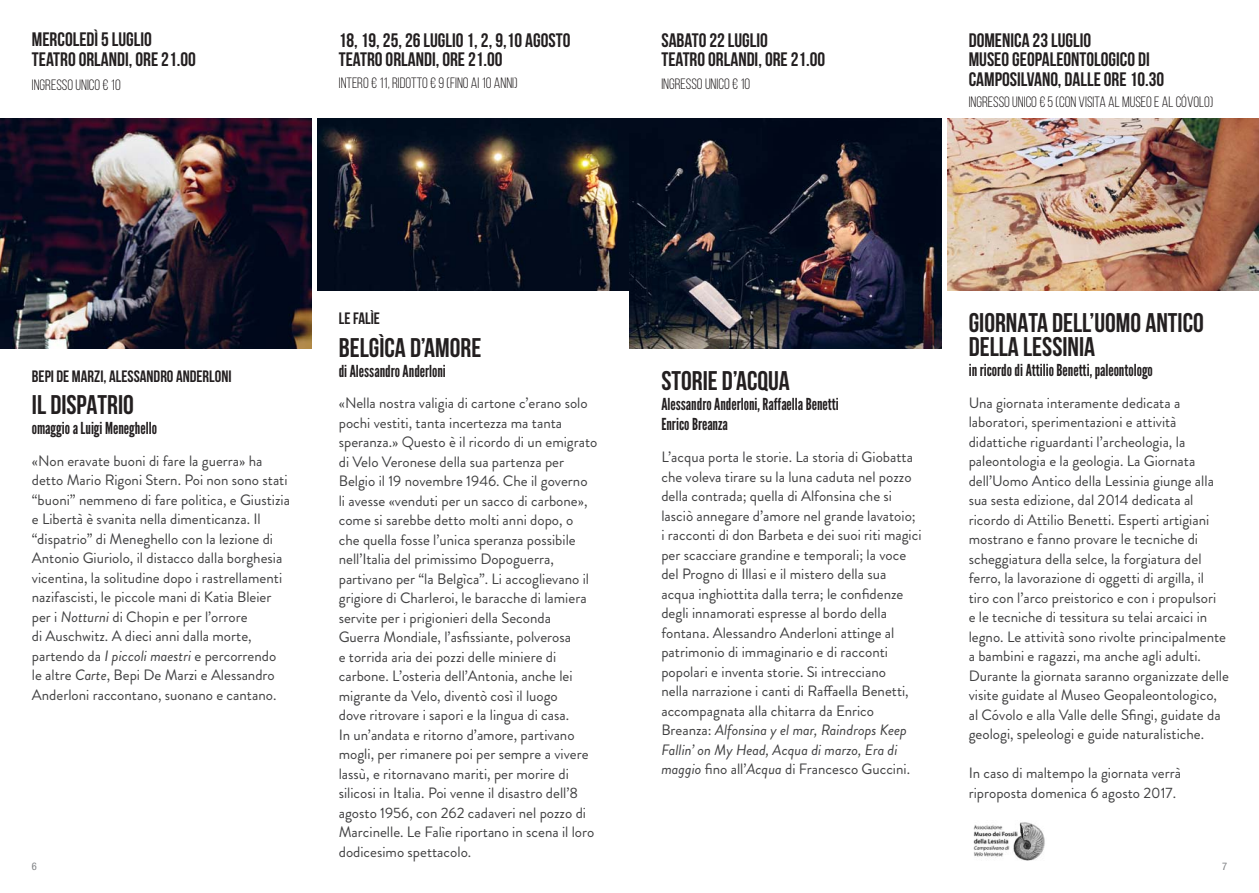
<style>
.page{position:relative;width:1259px;height:893px;background:#fff}
.page>*{position:absolute;margin:0;border:0;box-sizing:border-box;transform-origin:0 0}
.t1{font:700 27px/24px "Bebas Neue";color:#231f20}
.t2{font:700 19.5px/19.5px "Bebas Neue";color:#231f20}
.t3{font:16.5px/19.8px "League Gothic";color:#231f20}
.t4{font:700 16.5px "Bebas Neue";color:#231f20}
.t5{font:15px/19.5px "Brandon Grotesque";color:#404041}
.t6{font:15px "Bebas Neue";color:#231f20}
.t7{font:condensed 10.5px "Helvetica Neue";color:#808285}
.s1{font-style:italic}
</style>
<div class="page">
<img style="left:318px;top:119px;width:311px;height:171px">
<img style="left:0;top:119px;width:311px;height:229px">
<img style="left:629px;top:119px;width:312px;height:230px">
<img style="left:947px;top:119px;width:312px;height:171px">
<img style="left:973px;top:822px;width:72px;height:39px">
<h2 class="t2" style="left:32px;top:30px;width:165px">MERCOLEDÌ 5 LUGLIO<br>TEATRO ORLANDI, ORE 21.00</h2>
<h2 class="t2" style="left:339px;top:30px;width:233px">18, 19, 25, 26 LUGLIO 1, 2, 9,10 AGOSTO<br>TEATRO ORLANDI, ORE 21.00</h2>
<p class="t6" style="left:32px;top:76px;width:90px">INGRESSO UNICO € 10</p>
<p class="t6" style="left:339px;top:74px;width:180px">INTERO € 11, RIDOTTO € 9 (FINO AI 10 ANNI)</p>
<h2 class="t2" style="left:661px;top:30px;width:165px">SABATO 22 LUGLIO<br>TEATRO ORLANDI, ORE 21.00</h2>
<h2 class="t2" style="left:968px;top:30px;width:197px">DOMENICA 23 LUGLIO<br>MUSEO GEOPALEONTOLOGICO DI<br>CAMPOSILVANO, DALLE ORE 10.30</h2>
<p class="t6" style="left:661px;top:75px;width:90px">INGRESSO UNICO € 10</p>
<p class="t6" style="left:968px;top:93px;width:246px">INGRESSO UNICO € 5 (CON VISITA AL MUSEO E AL CÓVOLO)</p>
<p class="t4" style="left:339px;top:309px;width:43px">LE FALÌE</p>
<h1 class="t1" style="left:339px;top:335px;width:144px">BELGÌCA D’AMORE</h1>
<p class="t3" style="left:339px;top:363px;width:109px">di Alessandro Anderloni</p>
<h1 class="t1" style="left:968px;top:311px;width:237px">GIORNATA DELL’UOMO ANTICO<br>DELLA LESSINIA</h1>
<p class="t3" style="left:968px;top:362px;width:186px">in ricordo di Attilio Benetti, paleontologo</p>
<p class="t5" style="left:968px;top:395px;width:262px">Una giornata interamente dedicata a laboratori, sperimentazioni e attività didattiche riguardanti l’archeologia, la paleontologia e la geologia. La Giornata dell’Uomo Antico della Lessinia giunge alla sua sesta edizione, dal 2014 dedicata al ricordo di Attilio Benetti. Esperti artigiani mostrano e fanno provare le tecniche di scheggiatura della selce, la forgiatura del ferro, la lavorazione di oggetti di argilla, il<br>tiro con l’arco preistorico e con i propulsori<br>e le tecniche di tessitura su telai arcaici in legno. Le attività sono rivolte principalmente a bambini e ragazzi, ma anche agli adulti.<br>Durante la giornata saranno organizzate delle visite guidate al Museo Geopaleontologico, al Cóvolo e alla Valle delle Sfingi, guidate da geologi, speleologi e guide naturalistiche.</p>
<p class="t5" style="left:968px;top:765px;width:214px">In caso di maltempo la giornata verrà riproposta domenica 6 agosto 2017.</p>
<p class="t4" style="left:32px;top:366px;width:201px">BEPI DE MARZI, ALESSANDRO ANDERLONI</p>
<h1 class="t1" style="left:32px;top:393px;width:103px">IL DISPATRIO</h1>
<p class="t3" style="left:32px;top:420px;width:127px">omaggio a Luigi Meneghello</p>
<h1 class="t1" style="left:661px;top:369px;width:130px">STORIE D’ACQUA</h1>
<p class="t3" style="left:661px;top:396px;width:179px">Alessandro Anderloni, Raffaella Benetti<br>Enrico Breanza</p>
<p class="t5" style="left:339px;top:395px;width:260px">«Nella nostra valigia di cartone c’erano solo pochi vestiti, tanta incertezza ma tanta speranza.» Questo è il ricordo di un emigrato di Velo Veronese della sua partenza per Belgio il 19 novembre 1946. Che il governo li avesse «venduti per un sacco di carbone», come si sarebbe detto molti anni dopo, o che quella fosse l’unica speranza possibile nell’Italia del primissimo Dopoguerra, partivano per “la Belgìca”. Li accoglievano il grigiore di Charleroi, le baracche di lamiera servite per i prigionieri della Seconda<br>Guerra Mondiale, l’asfissiante, polverosa<br>e torrida aria dei pozzi delle miniere di carbone. L’osteria dell’Antonia, anche lei migrante da Velo, diventò così il luogo<br>dove ritrovare i sapori e la lingua di casa.<br>In un’andata e ritorno d’amore, partivano mogli, per rimanere poi per sempre a vivere lassù, e ritornavano mariti, per morire di silicosi in Italia. Poi venne il disastro dell’8 agosto 1956, con 262 cadaveri nel pozzo di Marcinelle. Le Falìe riportano in scena il loro dodicesimo spettacolo.</p>
<p class="t5" style="left:661px;top:449px;width:262px">L’acqua porta le storie. La storia di Giobatta che voleva tirare su la luna caduta nel pozzo della contrada; quella di Alfonsina che si lasciò annegare d’amore nel grande lavatoio; i racconti di don Barbeta e dei suoi riti magici per scacciare grandine e temporali; la voce del Progno di Illasi e il mistero della sua acqua inghiottita dalla terra; le confidenze degli innamorati espresse al bordo della fontana. Alessandro Anderloni attinge al patrimonio di immaginario e di racconti popolari e inventa storie. Si intrecciano<br>nella narrazione i canti di Raffaella Benetti, accompagnata alla chitarra da Enrico Breanza: <span class="s1">Alfonsina y el mar, Raindrops Keep Fallin’ on My Head, Acqua di marzo, Era di maggio</span> fino all’<span class="s1">Acqua</span> di Francesco Guccini.</p>
<p class="t5" style="left:32px;top:453px;width:260px">«Non eravate buoni di fare la guerra» ha detto Mario Rigoni Stern. Poi non sono stati “buoni” nemmeno di fare politica, e Giustizia e Libertà è svanita nella dimenticanza. Il “dispatrio” di Meneghello con la lezione di Antonio Giuriolo, il distacco dalla borghesia vicentina, la solitudine dopo i rastrellamenti nazifascisti, le piccole mani di Katia Bleier per i <span class="s1">Notturni</span> di Chopin e per l’orrore<br>di Auschwitz. A dieci anni dalla morte, partendo da <span class="s1">I piccoli maestri</span> e percorrendo le altre <span class="s1">Carte</span>, Bepi De Marzi e Alessandro Anderloni raccontano, suonano e cantano.</p>
<p class="t7" style="left:32px;top:863px;width:7px">6</p>
<p class="t7" style="left:1222px;top:863px;width:7px">7</p>
</div>
